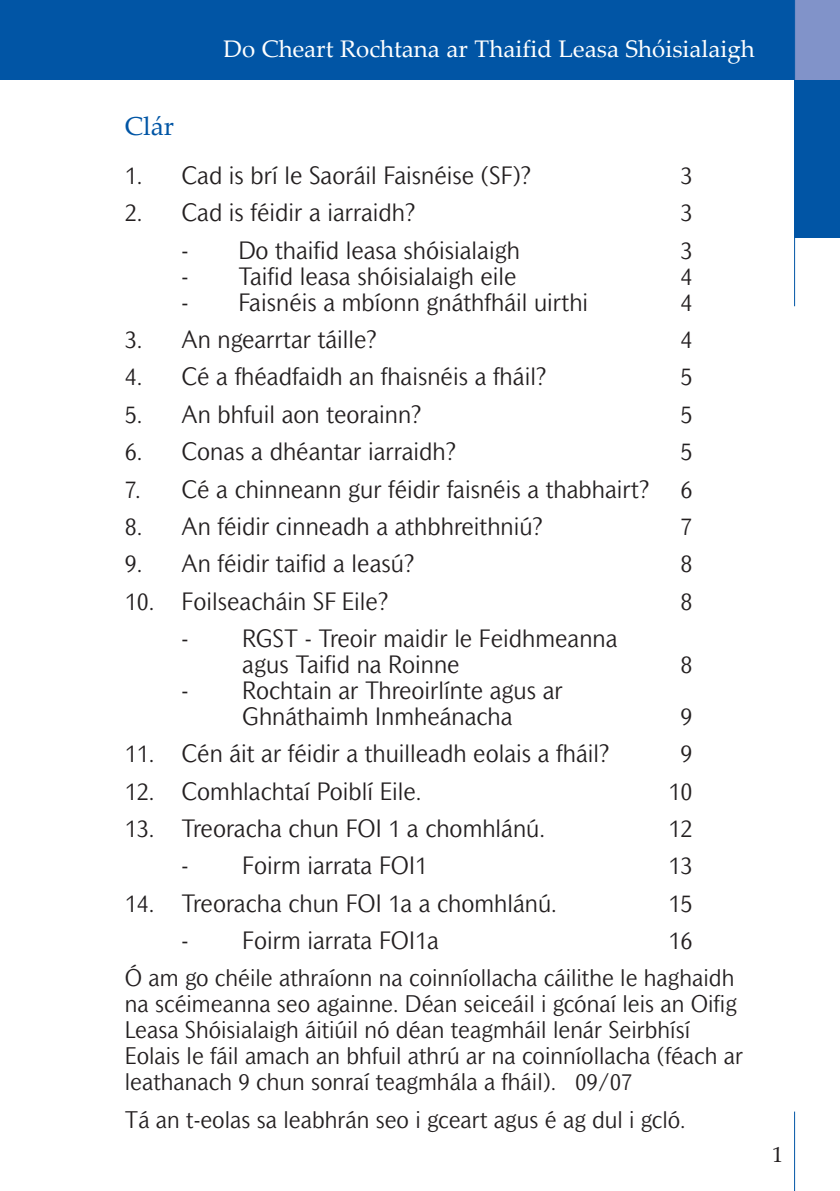
<style>
.page{position:relative;width:840px;height:1191px;background:#fff}
.page>*{position:absolute;margin:0;border:0;box-sizing:border-box;transform-origin:0 0}
.t1{font:26px "Palatino Linotype";color:#0155a5}
.t2{font:300 24px/26px "Mahsuri Sans";color:#231f20}
.t3{font:24px "Palatino Linotype";color:#fff}
.t4{font:300 23px/26px "Mahsuri Sans";color:#231f20}
.t5{font:22px "Palatino Linotype";color:#231f20}
</style>
<div class="page">
<div style="left:0;top:0;width:794px;height:79px;background:#0155a5"></div>
<div style="left:794px;top:79px;width:45px;height:159px;background:#0155a5"></div>
<hr style="left:793px;top:1111px;width:1px;height:80px;background:#0155a5">
<div style="left:794px;top:0;width:45px;height:79px;background:#8193c9"></div>
<hr style="left:793px;top:0;width:1px;height:306px;background:#0155a5">
<p class="t3" style="left:223px;top:40px;width:532px">Do Cheart Rochtana ar Thaifid Leasa Shóisialaigh</p>
<p class="t1" style="left:125px;top:116px;width:51px">Clár</p>
<p class="t2" style="left:125px;top:164px;width:407px">1. Cad is brí le Saoráil Faisnéise (SF)?</p>
<p class="t2" style="left:680px;top:164px;width:13px">3</p>
<p class="t2" style="left:125px;top:202px;width:292px">2. Cad is féidir a iarraidh?</p>
<p class="t2" style="left:680px;top:202px;width:13px">3</p>
<p class="t2" style="left:181px;top:239px;width:340px">- Do thaifid leasa shóisialaigh</p>
<p class="t2" style="left:680px;top:239px;width:13px">3</p>
<p class="t2" style="left:181px;top:265px;width:336px">- Taifid leasa shóisialaigh eile</p>
<p class="t2" style="left:680px;top:265px;width:13px">4</p>
<p class="t2" style="left:181px;top:291px;width:408px">- Faisnéis a mbíonn gnáthfháil uirthi</p>
<p class="t2" style="left:680px;top:291px;width:13px">4</p>
<p class="t2" style="left:125px;top:328px;width:253px">3. An ngearrtar táille?</p>
<p class="t2" style="left:680px;top:328px;width:13px">4</p>
<p class="t2" style="left:125px;top:366px;width:423px">4. Cé a fhéadfaidh an fhaisnéis a fháil?</p>
<p class="t2" style="left:680px;top:366px;width:13px">5</p>
<p class="t2" style="left:125px;top:403px;width:298px">5. An bhfuil aon teorainn?</p>
<p class="t2" style="left:680px;top:403px;width:13px">5</p>
<p class="t2" style="left:125px;top:440px;width:332px">6. Conas a dhéantar iarraidh?</p>
<p class="t2" style="left:680px;top:440px;width:13px">5</p>
<p class="t2" style="left:125px;top:478px;width:525px">7. Cé a chinneann gur féidir faisnéis a thabhairt?</p>
<p class="t2" style="left:680px;top:478px;width:13px">6</p>
<p class="t2" style="left:125px;top:515px;width:419px">8. An féidir cinneadh a athbhreithniú?</p>
<p class="t2" style="left:680px;top:515px;width:13px">7</p>
<p class="t2" style="left:125px;top:552px;width:291px">9. An féidir taifid a leasú?</p>
<p class="t2" style="left:680px;top:552px;width:13px">8</p>
<p class="t2" style="left:125px;top:590px;width:265px">10. Foilseacháin SF Eile?</p>
<p class="t2" style="left:680px;top:590px;width:13px">8</p>
<p class="t2" style="left:242px;top:627px;width:376px;text-indent:-61px">- RGST - Treoir maidir le Feidhmeanna agus Taifid na Roinne</p>
<p class="t2" style="left:680px;top:653px;width:13px">8</p>
<p class="t2" style="left:181px;top:679px;width:382px;text-align:center">- Rochtain ar Threoirlínte agus ar<br>Ghnáthaimh Inmheánacha</p>
<p class="t2" style="left:680px;top:705px;width:13px">9</p>
<p class="t2" style="left:125px;top:742px;width:486px">11. Cén áit ar féidir a thuilleadh eolais a fháil?</p>
<p class="t2" style="left:680px;top:742px;width:13px">9</p>
<p class="t2" style="left:125px;top:780px;width:298px">12. Comhlachtaí Poiblí Eile.</p>
<p class="t2" style="left:668px;top:780px;width:25px">10</p>
<p class="t2" style="left:125px;top:817px;width:421px">13. Treoracha chun FOI 1 a chomhlánú.</p>
<p class="t2" style="left:668px;top:817px;width:25px">12</p>
<p class="t2" style="left:181px;top:854px;width:247px">- Foirm iarrata FOI1</p>
<p class="t2" style="left:668px;top:854px;width:25px">13</p>
<p class="t2" style="left:125px;top:892px;width:433px">14. Treoracha chun FOI 1a a chomhlánú.</p>
<p class="t2" style="left:668px;top:892px;width:25px">15</p>
<p class="t2" style="left:181px;top:929px;width:258px">- Foirm iarrata FOI1a</p>
<p class="t2" style="left:668px;top:929px;width:25px">16</p>
<p class="t4" style="left:125px;top:967px;width:619px">Ó am go chéile athraíonn na coinníollacha cáilithe le haghaidh na scéimeanna seo againne. Déan seiceáil i gcónaí leis an Oifig Leasa Shóisialaigh áitiúil nó déan teagmháil lenár Seirbhísí Eolais le fáil amach an bhfuil athrú ar na coinníollacha (féach ar leathanach 9 chun sonraí teagmhála a fháil). 09/07</p>
<p class="t4" style="left:125px;top:1108px;width:562px">Tá an t-eolas sa leabhrán seo i gceart agus é ag dul i gcló.</p>
<p class="t5" style="left:771px;top:1145px;width:12px">1</p>
</div>
